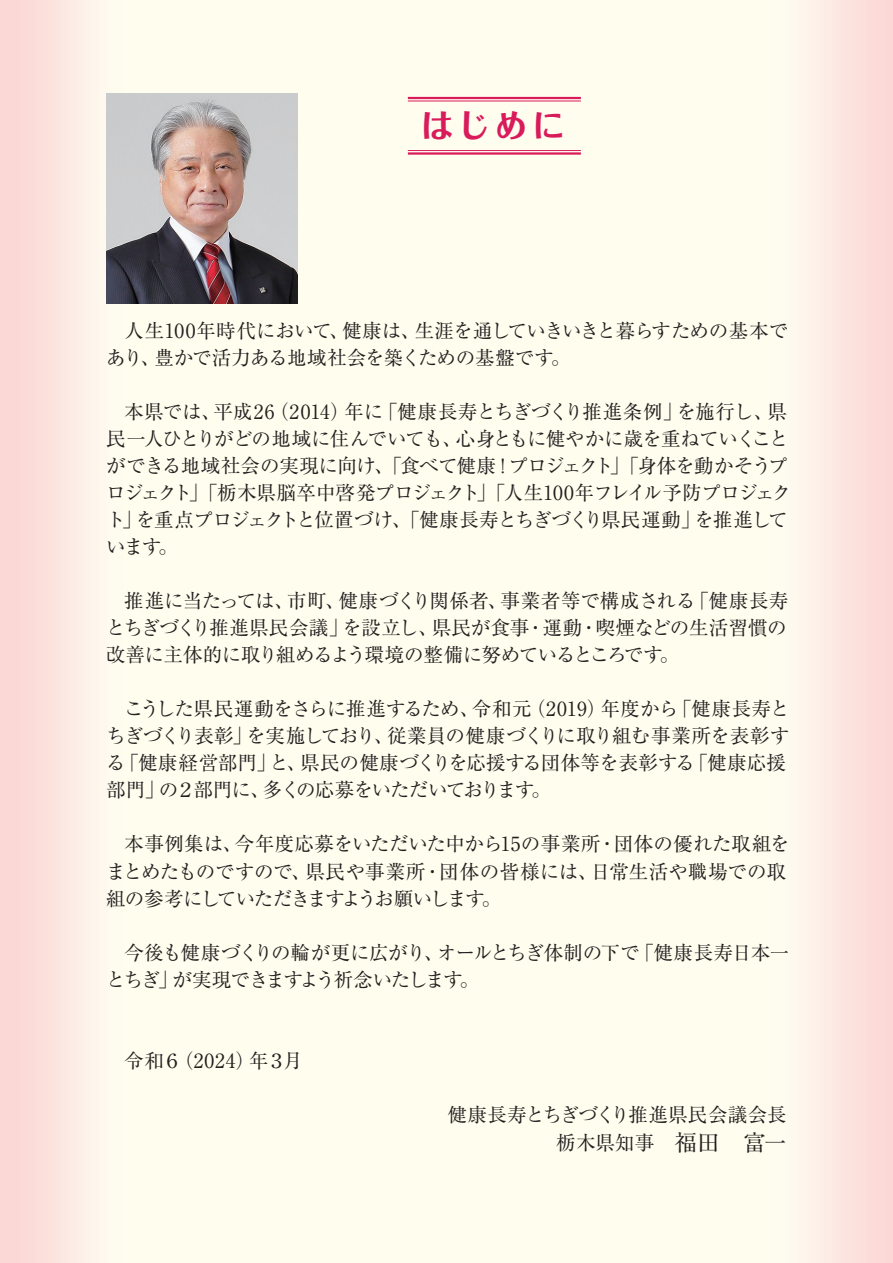
<style>
.page{position:relative;width:893px;height:1263px;background:#fffdee}
.page>*{position:absolute;margin:0;border:0;box-sizing:border-box;transform-origin:0 0}
.t1{font:700 33px "Folk Pro";color:#d91a5b}
.t2{font:19.5px/27px "Ryumin Pro";letter-spacing:-.025em;color:#231f20}
.t3{font:19.5px/27px "Ryumin Pro";letter-spacing:-.055em;color:#231f20}
.t4{font:19.5px/28.5px "Ryumin Pro";letter-spacing:.01em;color:#231f20;text-align:right}
.t5{font:19.5px "Ryumin Pro";letter-spacing:.035em;color:#231f20}
.s1{font-size:22.5px}
</style>
<div class="page">
<div style="left:0;top:0;width:128px;height:1263px;background:linear-gradient(to right,#fbd2d2,#fefff3)"></div>
<div style="left:765px;top:0;width:128px;height:1263px;background:linear-gradient(to right,#fffff3,#fbd6d5)"></div>
<img style="left:106px;top:93px;width:192px;height:210px">
<hr style="left:408px;top:97px;width:173px;height:2px;background:#d91a5b">
<hr style="left:408px;top:101px;width:173px;height:1px;background:#d91a5b">
<hr style="left:408px;top:152px;width:173px;height:3px;background:#d91a5b">
<hr style="left:408px;top:150px;width:173px;height:1px;background:#d91a5b">
<h1 class="t1" style="left:421px;top:97px;width:146px">はじめに</h1>
<p class="t2" style="left:106px;top:316px;width:683px;text-indent:18px">人生100年時代において、健康は、生涯を通していきいきと暮らすための基本であり、豊かで活力ある地域社会を築くための基盤です。</p>
<p class="t2" style="left:106px;top:397px;width:687px;text-indent:18px">本県では、平成26（2014）年に「健康長寿とちぎづくり推進条例」を施行し、県民一人ひとりがどの地域に住んでいても、心身ともに健やかに歳を重ねていくことができる地域社会の実現に向け、「食べて健康！プロジェクト」「身体を動かそうプロジェクト」「栃木県脳卒中啓発プロジェクト」「人生100年フレイル予防プロジェクト」を重点プロジェクトと位置づけ、「健康長寿とちぎづくり県民運動」を推進しています。</p>
<p class="t2" style="left:106px;top:586px;width:684px;text-align:justify;text-indent:18px">推進に当たっては、市町、健康づくり関係者、事業者等で構成される「健康長寿とちぎづくり推進県民会議」を設立し、県民が食事・運動・喫煙などの生活習慣の改善に主体的に取り組めるよう環境の整備に努めているところです。</p>
<p class="t2" style="left:106px;top:694px;width:685px;text-indent:18px">こうした県民運動をさらに推進するため、令和元（2019）年度から「健康長寿とちぎづくり表彰」を実施しており、従業員の健康づくりに取り組む事業所を表彰する「健康経営部門」と、県民の健康づくりを応援する団体等を表彰する「健康応援部門」の２部門に、多くの応募をいただいております。</p>
<p class="t2" style="left:106px;top:829px;width:685px;text-indent:18px">本事例集は、今年度応募をいただいた中から15の事業所・団体の優れた取組をまとめたものですので、県民や事業所・団体の皆様には、日常生活や職場での取組の参考にしていただきますようお願いします。</p>
<p class="t3" style="left:106px;top:937px;width:685px;text-indent:18px">今後も健康づくりの輪が更に広がり、オールとちぎ体制の下で「健康長寿日本一とちぎ」が実現できますよう祈念いたします。</p>
<p class="t5" style="left:124px;top:1045px;width:180px">令和６（2024）年３月</p>
<p class="t4" style="left:448px;top:1099px;width:341px">健康長寿とちぎづくり推進県民会議会長栃木県知事　<span class="s1">福田　富一</span></p>
</div>
